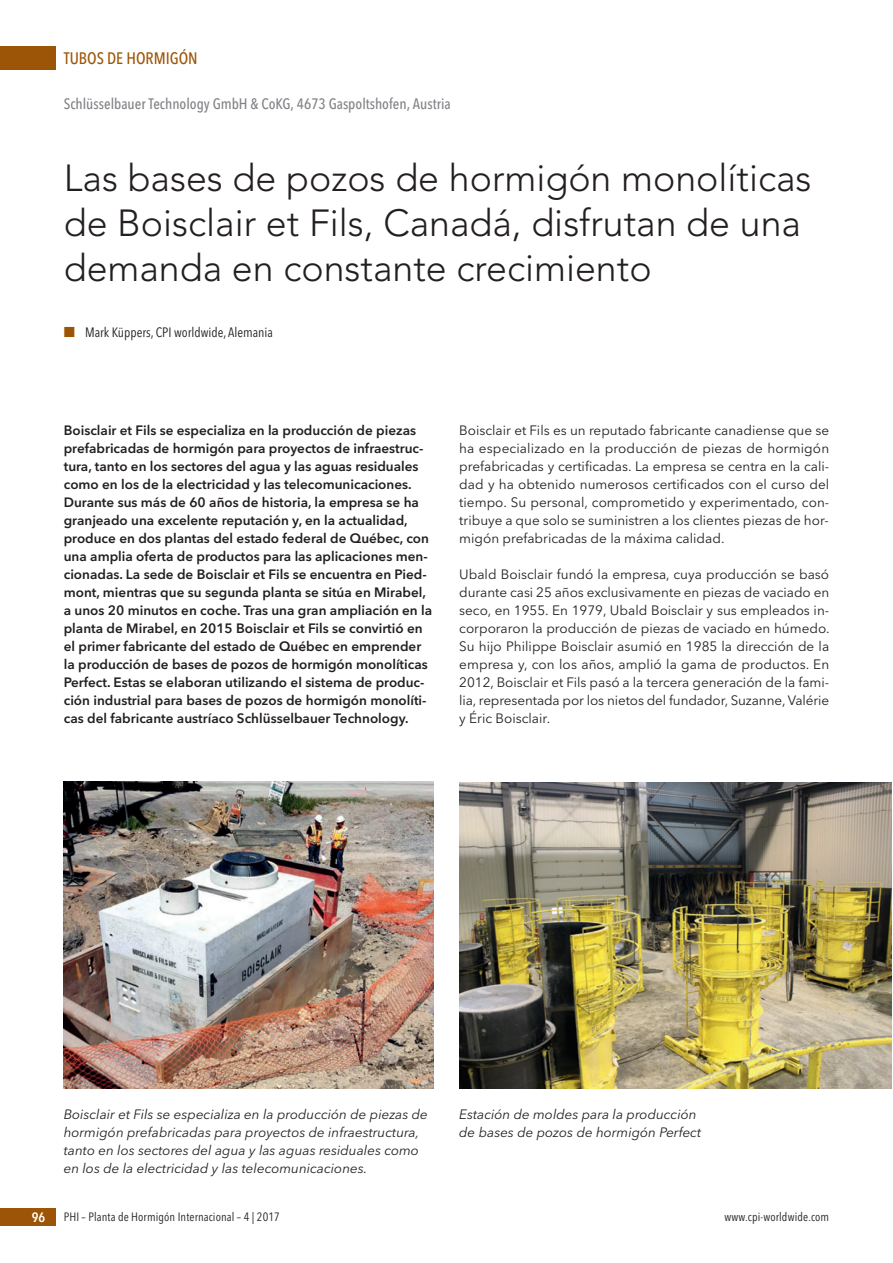
<style>
.page{position:relative;width:893px;height:1263px;background:#fff}
.page>*{position:absolute;margin:0;border:0;box-sizing:border-box;transform-origin:0 0}
.t1{font:300 37.5px/45px "Avenir";color:#231f20}
.t2{font:500 16.5px "Avenir Next Condensed";color:#9c5506}
.t3{font:500 15px "Avenir Next Condensed";color:#808285}
.t4{font:600 13.5px/18px "Avenir Next";color:#231f20}
.t5{font:13.5px/18px "Avenir Next";color:#231f20;text-align:justify}
.t6{font:italic 13.5px/18px "Avenir Next";color:#231f20}
.t7{font:13.5px "Avenir Next Condensed";color:#231f20}
.t8{font:600 13.5px "Avenir Next Condensed";color:#fff}
.t9{font:12px "Avenir Next Condensed";letter-spacing:.01em;color:#231f20}
.s1{font-family:"European Pi Three";color:#9c5506}
</style>
<div class="page">
<img style="left:64px;top:781px;width:369px;height:308px">
<img style="left:459px;top:783px;width:433px;height:306px">
<div style="left:0;top:47px;width:55px;height:23px;background:#9c5506"></div>
<div style="left:0;top:1208px;width:55px;height:18px;background:#9c5506"></div>
<p class="t2" style="left:64px;top:51px;width:135px">TUBOS DE HORMIGÓN</p>
<p class="t3" style="left:64px;top:97px;width:388px">Schlüsselbauer Technology GmbH &amp; CoKG, 4673 Gaspoltshofen, Austria</p>
<h1 class="t1" style="left:64px;top:158px;width:749px">Las bases de pozos de hormigón monolíticas de Boisclair et Fils, Canadá, disfrutan de una demanda en constante crecimiento</h1>
<p class="t7" style="left:64px;top:327px;width:211px"><span class="s1">-</span> Mark Küppers, CPI worldwide, Alemania</p>
<p class="t4" style="left:64px;top:422px;width:370px">Boisclair et Fils se especializa en la producción de piezas prefabricadas de hormigón para proyectos de infraestruc&shy;tura, tanto en los sectores del agua y las aguas residuales como en los de la electricidad y las telecomunicaciones.<br>Durante sus más de 60 años de historia, la empresa se ha granjeado una excelente reputación y, en la actualidad, produce en dos plantas del estado federal de Québec, con una amplia oferta de productos para las aplicaciones men&shy;cionadas. La sede de Boisclair et Fils se encuentra en Pied&shy;mont, mientras que su segunda planta se sitúa en Mirabel, a unos 20 minutos en coche. Tras una gran ampliación en la planta de Mirabel, en 2015 Boisclair et Fils se convirtió en el primer fabricante del estado de Québec en emprender la producción de bases de pozos de hormigón monolíticas Perfect. Estas se elaboran utilizando el sistema de produc&shy;ción industrial para bases de pozos de hormigón monolíti&shy;cas del fabricante austríaco Schlüsselbauer Technology.</p>
<p class="t5" style="left:459px;top:422px;width:371px">Boisclair et Fils es un reputado fabricante canadiense que se ha especializado en la producción de piezas de hormigón prefabricadas y certificadas. La empresa se centra en la cali&shy;dad y ha obtenido numerosos certificados con el curso del tiempo. Su personal, comprometido y experimentado, con&shy;tribuye a que solo se suministren a los clientes piezas de hor&shy;migón prefabricadas de la máxima calidad.</p>
<p class="t5" style="left:459px;top:566px;width:372px">Ubald Boisclair fundó la empresa, cuya producción se basó durante casi 25 años exclusivamente en piezas de vaciado en seco, en 1955. En 1979, Ubald Boisclair y sus empleados in&shy;corporaron la producción de piezas de vaciado en húmedo.<br>Su hijo Philippe Boisclair asumió en 1985 la dirección de la empresa y, con los años, amplió la gama de productos. En 2012, Boisclair et Fils pasó a la tercera generación de la fami&shy;lia, representada por los nietos del fundador, Suzanne, Valérie y Éric Boisclair.</p>
<p class="t6" style="left:64px;top:1106px;width:366px">Boisclair et Fils se especializa en la producción de piezas de hormigón prefabricadas para proyectos de infraestructura, tanto en los sectores del agua y las aguas residuales como en los de la electricidad y las telecomunicaciones.</p>
<p class="t6" style="left:459px;top:1106px;width:243px">Estación de moldes para la producción de bases de pozos de hormigón Perfect</p>
<p class="t8" style="left:32px;top:1209px;width:15px">96</p>
<p class="t9" style="left:64px;top:1211px;width:218px">PHI – Planta de Hormigón Internacional – 4 | 2017</p>
<p class="t9" style="left:725px;top:1211px;width:106px">www.cpi-worldwide.com</p>
</div>
